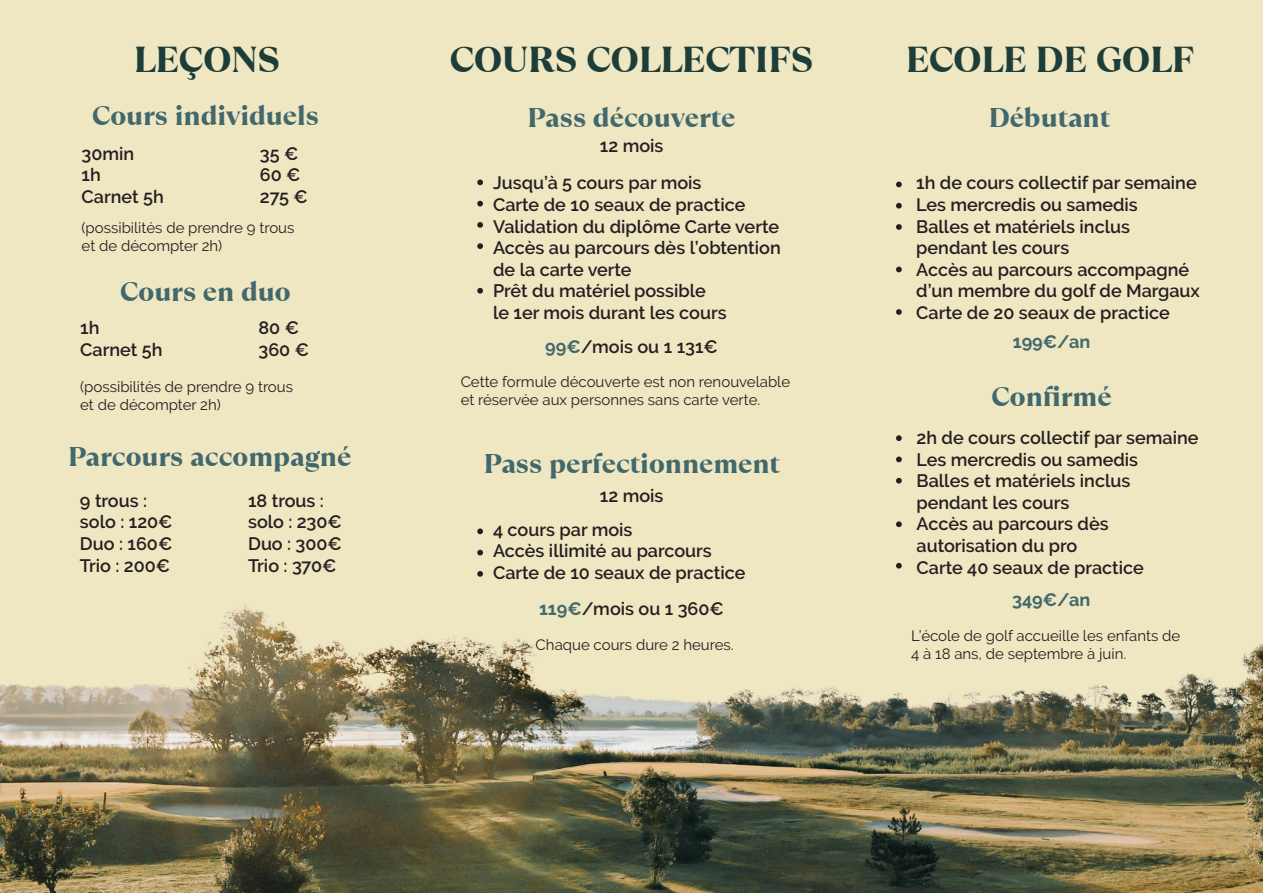
<style>
.page{position:relative;width:1263px;height:893px;background:#efe6c2}
.page>*{position:absolute;margin:0;border:0;box-sizing:border-box;transform-origin:0 0}
.t1{font:800 36px "TT Ramillas Trl";color:#1d3d38}
.t2{font:800 27px "TT Ramillas Trl";color:#41686c}
.t3{font:600 18px/21.6px "Raleway";color:#231f20}
.t4{font:700 18px "Raleway";color:#41686c}
.t5{font:15px/18px "Raleway";color:#231f20}
.s1{font-weight:700;color:#41686c}
</style>
<div class="page">
<img style="left:0;top:527px;width:1263px;height:366px">
<svg style="left:477px;top:179px;width:6px;height:6px"></svg>
<svg style="left:477px;top:201px;width:6px;height:5px"></svg>
<svg style="left:477px;top:222px;width:6px;height:6px"></svg>
<svg style="left:477px;top:243px;width:6px;height:6px"></svg>
<svg style="left:477px;top:288px;width:6px;height:6px"></svg>
<svg style="left:477px;top:528px;width:6px;height:6px"></svg>
<svg style="left:477px;top:550px;width:6px;height:5px"></svg>
<svg style="left:477px;top:571px;width:6px;height:6px"></svg>
<svg style="left:896px;top:182px;width:6px;height:5px"></svg>
<svg style="left:896px;top:203px;width:6px;height:6px"></svg>
<svg style="left:896px;top:224px;width:6px;height:6px"></svg>
<svg style="left:896px;top:267px;width:6px;height:5px"></svg>
<svg style="left:896px;top:309px;width:6px;height:6px"></svg>
<svg style="left:896px;top:435px;width:6px;height:6px"></svg>
<svg style="left:896px;top:457px;width:6px;height:5px"></svg>
<svg style="left:896px;top:478px;width:6px;height:6px"></svg>
<svg style="left:896px;top:521px;width:6px;height:6px"></svg>
<svg style="left:896px;top:563px;width:6px;height:6px"></svg>
<p class="t1" style="left:134px;top:37px;width:148px">LEÇONS</p>
<p class="t2" style="left:92px;top:98px;width:228px">Cours individuels</p>
<p class="t3" style="left:82px;top:143px;width:54px">30min</p>
<p class="t3" style="left:82px;top:164px;width:21px">1h</p>
<p class="t3" style="left:82px;top:186px;width:84px">Carnet 5h</p>
<p class="t3" style="left:260px;top:143px;width:40px">35 €</p>
<p class="t3" style="left:260px;top:164px;width:42px">60 €</p>
<p class="t3" style="left:260px;top:186px;width:50px">275 €</p>
<p class="t5" style="left:82px;top:219px;width:214px">(possibilités de prendre 9 trous</p>
<p class="t5" style="left:82px;top:237px;width:142px">et de décompter 2h)</p>
<p class="t2" style="left:120px;top:275px;width:172px">Cours en duo</p>
<p class="t3" style="left:80px;top:317px;width:21px">1h</p>
<p class="t3" style="left:80px;top:339px;width:84px">Carnet 5h</p>
<p class="t3" style="left:258px;top:317px;width:42px">80 €</p>
<p class="t3" style="left:258px;top:338px;width:52px">360 €</p>
<p class="t5" style="left:80px;top:377px;width:214px">(possibilités de prendre 9 trous</p>
<p class="t5" style="left:80px;top:395px;width:142px">et de décompter 2h)</p>
<p class="t2" style="left:68px;top:439px;width:285px">Parcours accompagné</p>
<p class="t3" style="left:80px;top:490px;width:69px">9 trous :</p>
<p class="t3" style="left:80px;top:511px;width:94px">solo : 120€</p>
<p class="t3" style="left:80px;top:533px;width:94px">Duo : 160€</p>
<p class="t3" style="left:80px;top:554px;width:92px">Trio : 200€</p>
<p class="t3" style="left:248px;top:490px;width:77px">18 trous :</p>
<p class="t3" style="left:248px;top:511px;width:95px">solo : 230€</p>
<p class="t3" style="left:248px;top:533px;width:95px">Duo : 300€</p>
<p class="t3" style="left:248px;top:554px;width:90px">Trio : 370€</p>
<p class="t1" style="left:450px;top:37px;width:365px">COURS COLLECTIFS</p>
<p class="t1" style="left:906px;top:37px;width:290px">ECOLE DE GOLF</p>
<p class="t2" style="left:528px;top:100px;width:209px">Pass découverte</p>
<p class="t2" style="left:989px;top:100px;width:123px">Débutant</p>
<p class="t3" style="left:600px;top:135px;width:65px">12 mois</p>
<p class="t3" style="left:493px;top:172px;width:210px">Jusqu’à 5 cours par mois</p>
<p class="t3" style="left:493px;top:194px;width:254px">Carte de 10 seaux de practice</p>
<p class="t3" style="left:493px;top:215px;width:288px">Validation du diplôme Carte verte</p>
<p class="t3" style="left:493px;top:237px;width:289px">Accès au parcours dès l’obtention de la carte verte</p>
<p class="t3" style="left:493px;top:280px;width:214px">Prêt du matériel possible</p>
<p class="t3" style="left:493px;top:302px;width:235px">le 1er mois durant les cours</p>
<p class="t3" style="left:545px;top:336px;width:174px"><span class="s1">99€</span>/mois ou 1 131€</p>
<p class="t5" style="left:461px;top:373px;width:331px">Cette formule découverte est non renouvelable</p>
<p class="t5" style="left:461px;top:391px;width:301px">et réservée aux personnes sans carte verte.</p>
<p class="t2" style="left:484px;top:447px;width:298px">Pass perfectionnement</p>
<p class="t3" style="left:600px;top:485px;width:65px">12 mois</p>
<p class="t3" style="left:493px;top:519px;width:141px">4 cours par mois</p>
<p class="t3" style="left:493px;top:540px;width:220px">Accès illimité au parcours</p>
<p class="t3" style="left:493px;top:562px;width:254px">Carte de 10 seaux de practice</p>
<p class="t3" style="left:539px;top:598px;width:186px"><span class="s1">119€</span>/mois ou 1 360€</p>
<p class="t5" style="left:536px;top:635px;width:200px">Chaque cours dure 2 heures.</p>
<p class="t3" style="left:916px;top:172px;width:282px">1h de cours collectif par semaine</p>
<p class="t3" style="left:916px;top:194px;width:223px">Les mercredis ou samedis</p>
<p class="t3" style="left:916px;top:215px;width:215px">Balles et matériels inclus</p>
<p class="t3" style="left:916px;top:237px;width:155px">pendant les cours</p>
<p class="t3" style="left:916px;top:259px;width:285px">Accès au parcours accompagné d’un membre du golf de Margaux</p>
<p class="t3" style="left:916px;top:302px;width:255px">Carte de 20 seaux de practice</p>
<p class="t4" style="left:1013px;top:331px;width:79px">199€/an</p>
<p class="t2" style="left:991px;top:380px;width:122px">Confirmé</p>
<p class="t3" style="left:916px;top:427px;width:283px">2h de cours collectif par semaine</p>
<p class="t3" style="left:916px;top:449px;width:223px">Les mercredis ou samedis</p>
<p class="t3" style="left:916px;top:470px;width:215px">Balles et matériels inclus</p>
<p class="t3" style="left:916px;top:492px;width:155px">pendant les cours</p>
<p class="t3" style="left:916px;top:513px;width:194px">Accès au parcours dès</p>
<p class="t3" style="left:916px;top:535px;width:162px">autorisation du pro</p>
<p class="t3" style="left:916px;top:557px;width:229px">Carte 40 seaux de practice</p>
<p class="t4" style="left:1012px;top:590px;width:80px">349€/an</p>
<p class="t5" style="left:911px;top:626px;width:271px">L’école de golf accueille les enfants de<br>4 à 18 ans, de septembre à juin.</p>
</div>
